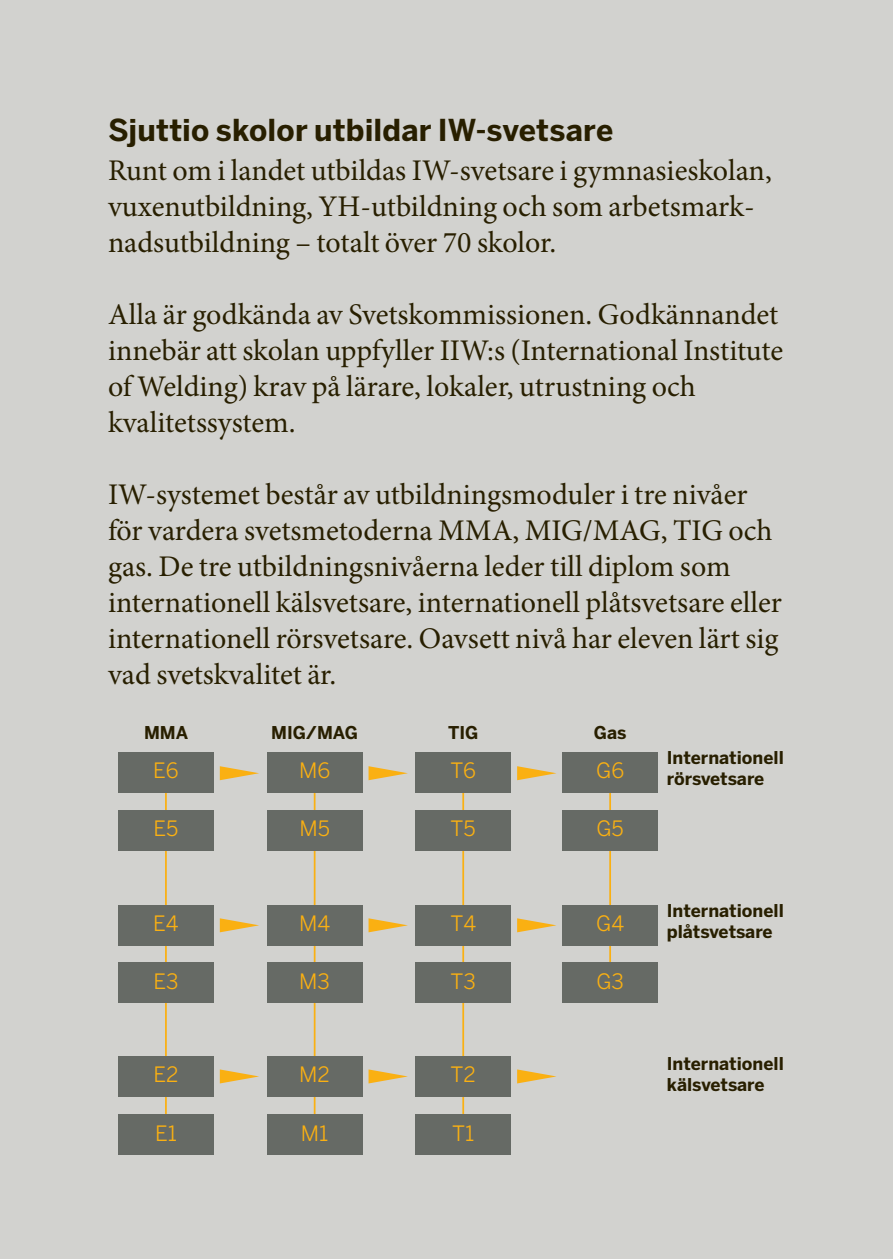
<style>
.page{position:relative;width:893px;height:1259px;background:#d2d2cf}
.page>*{position:absolute;margin:0;border:0;box-sizing:border-box;transform-origin:0 0}
.t1{font:30px/36px "Minion Pro";color:#281f00}
.t2{font:700 30px "Benton Sans";letter-spacing:.005em;color:#281f00}
.t3{font:21px "Benton Sans";color:#fab012}
.t4{font:700 17.4px/21px "Benton Sans";color:#281f00}
</style>
<div class="page">
<hr style="left:609px;top:776px;width:2px;height:216px;background:#fab012">
<hr style="left:462px;top:776px;width:2px;height:370px;background:#fab012">
<hr style="left:314px;top:776px;width:1px;height:370px;background:#fab012">
<hr style="left:165px;top:776px;width:2px;height:370px;background:#fab012">
<div style="left:118px;top:752px;width:96px;height:40px;background:#666a65"></div>
<div style="left:267px;top:752px;width:95px;height:40px;background:#666a65"></div>
<div style="left:267px;top:962px;width:95px;height:41px;background:#666a65"></div>
<div style="left:415px;top:752px;width:96px;height:40px;background:#666a65"></div>
<div style="left:562px;top:752px;width:96px;height:40px;background:#666a65"></div>
<div style="left:562px;top:962px;width:96px;height:41px;background:#666a65"></div>
<div style="left:118px;top:810px;width:96px;height:41px;background:#666a65"></div>
<div style="left:118px;top:905px;width:96px;height:40px;background:#666a65"></div>
<div style="left:118px;top:962px;width:96px;height:41px;background:#666a65"></div>
<div style="left:118px;top:1056px;width:96px;height:41px;background:#666a65"></div>
<div style="left:118px;top:1114px;width:96px;height:41px;background:#666a65"></div>
<div style="left:267px;top:810px;width:95px;height:41px;background:#666a65"></div>
<div style="left:267px;top:905px;width:95px;height:40px;background:#666a65"></div>
<div style="left:267px;top:1056px;width:95px;height:41px;background:#666a65"></div>
<div style="left:267px;top:1114px;width:95px;height:41px;background:#666a65"></div>
<div style="left:415px;top:810px;width:96px;height:41px;background:#666a65"></div>
<div style="left:415px;top:905px;width:96px;height:40px;background:#666a65"></div>
<div style="left:415px;top:962px;width:96px;height:41px;background:#666a65"></div>
<div style="left:562px;top:810px;width:96px;height:41px;background:#666a65"></div>
<div style="left:562px;top:905px;width:96px;height:40px;background:#666a65"></div>
<div style="left:415px;top:1056px;width:96px;height:41px;background:#666a65"></div>
<div style="left:415px;top:1114px;width:96px;height:41px;background:#666a65"></div>
<svg style="left:369px;top:766px;width:39px;height:14px"></svg>
<svg style="left:369px;top:918px;width:39px;height:14px"></svg>
<svg style="left:369px;top:1069px;width:39px;height:14px"></svg>
<svg style="left:220px;top:766px;width:39px;height:14px"></svg>
<svg style="left:220px;top:918px;width:39px;height:14px"></svg>
<svg style="left:220px;top:1069px;width:39px;height:14px"></svg>
<svg style="left:517px;top:766px;width:39px;height:14px"></svg>
<svg style="left:517px;top:918px;width:39px;height:14px"></svg>
<svg style="left:517px;top:1069px;width:39px;height:14px"></svg>
<p class="t2" style="left:108px;top:112px;width:507px">Sjuttio skolor utbildar IW-svetsare</p>
<p class="t1" style="left:108px;top:153px;width:665px">Runt om i landet utbildas IW-svetsare i gymnasieskolan, vuxenutbildning, YH-utbildning och som arbetsmark&shy;nadsutbildning – totalt över 70 skolor.</p>
<p class="t1" style="left:108px;top:297px;width:677px">Alla är godkända av Svetskommissionen. Godkännandet innebär att skolan uppfyller IIW:s (International Institute of Welding) krav på lärare, lokaler, utrustning och kvalitetssystem.</p>
<p class="t1" style="left:108px;top:477px;width:675px">IW-systemet består av utbildningsmoduler i tre nivåer för vardera svetsmetoderna MMA, MIG/MAG, TIG och gas. De tre utbildningsnivåerna leder till diplom som internationell kälsvetsare, internationell plåtsvetsare eller internationell rörsvetsare. Oavsett nivå har eleven lärt sig vad svetskvalitet är.</p>
<p class="t4" style="left:144px;top:722px;width:46px">MMA</p>
<p class="t3" style="left:153px;top:758px;width:27px">E6</p>
<p class="t4" style="left:271px;top:722px;width:88px">MIG/MAG</p>
<p class="t4" style="left:448px;top:722px;width:32px">TIG</p>
<p class="t4" style="left:594px;top:722px;width:34px">Gas</p>
<p class="t3" style="left:299px;top:758px;width:33px">M6</p>
<p class="t3" style="left:450px;top:758px;width:27px">T6</p>
<p class="t3" style="left:596px;top:758px;width:30px">G6</p>
<p class="t4" style="left:667px;top:747px;width:119px">Internationell rörsvetsare</p>
<p class="t3" style="left:153px;top:816px;width:26px">E5</p>
<p class="t3" style="left:299px;top:816px;width:32px">M5</p>
<p class="t3" style="left:451px;top:816px;width:27px">T5</p>
<p class="t3" style="left:596px;top:816px;width:29px">G5</p>
<p class="t3" style="left:153px;top:911px;width:27px">E4</p>
<p class="t3" style="left:299px;top:911px;width:33px">M4</p>
<p class="t3" style="left:450px;top:911px;width:27px">T4</p>
<p class="t3" style="left:596px;top:911px;width:29px">G4</p>
<p class="t4" style="left:667px;top:899px;width:119px">Internationell plåtsvetsare</p>
<p class="t3" style="left:153px;top:968px;width:27px">E3</p>
<p class="t3" style="left:299px;top:968px;width:32px">M3</p>
<p class="t3" style="left:450px;top:968px;width:27px">T3</p>
<p class="t3" style="left:596px;top:968px;width:29px">G3</p>
<p class="t3" style="left:153px;top:1062px;width:27px">E2</p>
<p class="t3" style="left:299px;top:1062px;width:32px">M2</p>
<p class="t3" style="left:451px;top:1062px;width:27px">T2</p>
<p class="t4" style="left:667px;top:1052px;width:119px">Internationell kälsvetsare</p>
<p class="t3" style="left:155px;top:1120px;width:23px">E1</p>
<p class="t3" style="left:301px;top:1120px;width:29px">M1</p>
<p class="t3" style="left:452px;top:1120px;width:24px">T1</p>
</div>
